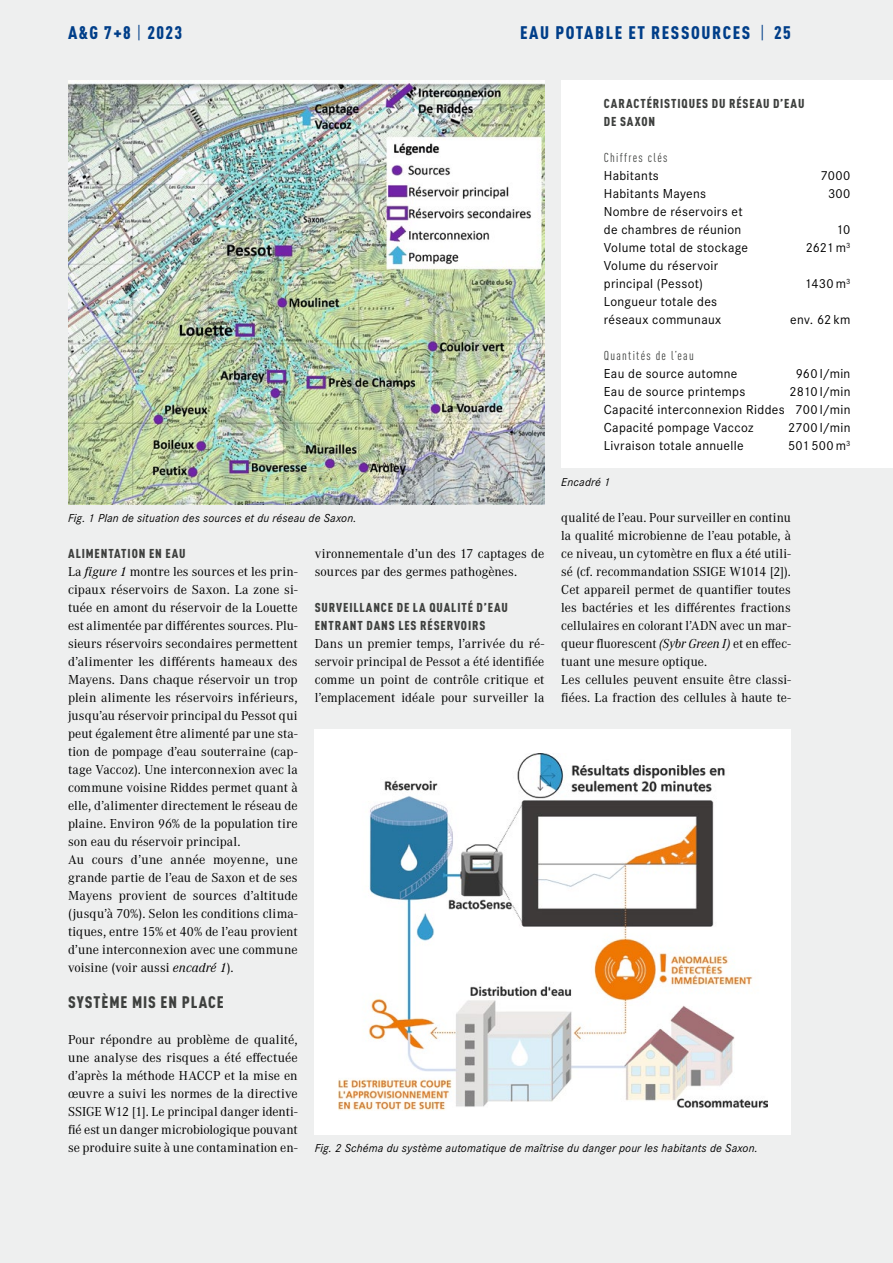
<style>
.page{position:relative;width:893px;height:1263px;background:#eeefef}
.page>*{position:absolute;margin:0;border:0;box-sizing:border-box;transform-origin:0 0}
.Rubriktitel_F_x01{font:900 condensed 18px "DINOT";letter-spacing:.09em;color:#003e89}
.Ausgabe_x01{font:900 condensed 18px "DINOT";color:#003e89}
.Untertitel_1_F_x06{font:900 condensed 16.5px "DINOT";letter-spacing:.055em;color:#3e403e}
.Fliesstext_F_x05{font:13.5px/18px "Corporate A";letter-spacing:.005em;color:#000;text-align:justify}
.Kastentext_F_x09{font:13.5px/18px "Corporate S";letter-spacing:.025em;color:#000}
.Untertitel_2_F_x07{font:900 condensed 12.75px/18px "DINOT";letter-spacing:.07em;color:#3e403e}
.Untertitel_3_F_x08{font:condensed 12.75px "DINOT";letter-spacing:.1em;color:#3e403e}
.Legende_x11{font:italic 12px "Corporate S";letter-spacing:.015em;color:#000}
.s1{font-weight:400}
.s2{font-style:italic}
</style>
<div class="page">
<img style="left:68px;top:81px;width:476px;height:423px">
<div style="left:561px;top:81px;width:332px;height:387px;background:#fff"></div>
<div style="left:315px;top:729px;width:476px;height:405px;background:#fff"></div>
<img style="left:338px;top:753px;width:429px;height:357px">
<p class="Ausgabe_x01" style="left:68px;top:22px;width:116px">A&amp;G 7+8 <span class="s1">|</span> 2023</p>
<p class="Rubriktitel_F_x01" style="left:520px;top:22px;width:272px">EAU POTABLE ET RESSOURCES <span class="s1">|</span> 25</p>
<p class="Untertitel_2_F_x07" style="left:604px;top:94px;width:202px">CARACTÉRISTIQUES DU RÉSEAU D’EAU<br>DE SAXON</p>
<p class="Untertitel_3_F_x08" style="left:604px;top:150px;width:65px">Chiffres clés</p>
<p class="Kastentext_F_x09" style="left:604px;top:166px;width:57px">Habitants</p>
<p class="Kastentext_F_x09" style="left:821px;top:166px;width:31px">7000</p>
<p class="Kastentext_F_x09" style="left:604px;top:184px;width:104px">Habitants Mayens</p>
<p class="Kastentext_F_x09" style="left:828px;top:184px;width:24px">300</p>
<p class="Kastentext_F_x09" style="left:604px;top:202px;width:140px">Nombre de réservoirs et de chambres de réunion</p>
<p class="Kastentext_F_x09" style="left:836px;top:220px;width:16px">10</p>
<p class="Kastentext_F_x09" style="left:604px;top:238px;width:146px">Volume total de stockage</p>
<p class="Kastentext_F_x09" style="left:806px;top:238px;width:46px">2621 m<sup>3</sup></p>
<p class="Kastentext_F_x09" style="left:604px;top:256px;width:116px">Volume du réservoir principal (Pessot)</p>
<p class="Kastentext_F_x09" style="left:804px;top:274px;width:47px">1430 m<sup>3</sup></p>
<p class="Kastentext_F_x09" style="left:604px;top:292px;width:119px">Longueur totale des réseaux communaux</p>
<p class="Kastentext_F_x09" style="left:790px;top:310px;width:62px">env. 62 km</p>
<p class="Untertitel_3_F_x08" style="left:604px;top:348px;width:91px">Quantités de l’eau</p>
<p class="Kastentext_F_x09" style="left:604px;top:364px;width:135px">Eau de source automne</p>
<p class="Kastentext_F_x09" style="left:796px;top:364px;width:56px">960 l/min</p>
<p class="Kastentext_F_x09" style="left:604px;top:382px;width:143px">Eau de source printemps</p>
<p class="Kastentext_F_x09" style="left:790px;top:382px;width:62px">2810 l/min</p>
<p class="Kastentext_F_x09" style="left:604px;top:400px;width:248px">Capacité interconnexion Riddes 700 l/min</p>
<p class="Kastentext_F_x09" style="left:604px;top:418px;width:151px">Capacité pompage Vaccoz</p>
<p class="Kastentext_F_x09" style="left:788px;top:418px;width:64px">2700 l/min</p>
<p class="Kastentext_F_x09" style="left:604px;top:436px;width:141px">Livraison totale annuelle</p>
<p class="Kastentext_F_x09" style="left:788px;top:436px;width:64px">501 500 m<sup>3</sup></p>
<p class="Legende_x11" style="left:561px;top:473px;width:51px">Encadré 1</p>
<p class="Fliesstext_F_x05" style="left:561px;top:508px;width:231px">qualité de l’eau. Pour surveiller en continu la qualité microbienne de l’eau potable, à ce niveau, un cytomètre en flux a été utili&shy;sé (cf. recommandation SSIGE W1014 [2]).<br>Cet appareil permet de quantifier toutes les bactéries et les différentes fractions cellulaires en colorant l’ADN avec un mar&shy;queur fluorescent <span class="s2">(Sybr Green I)</span> et en effec&shy;tuant une mesure optique.</p>
<p class="Fliesstext_F_x05" style="left:561px;top:670px;width:231px">Les cellules peuvent ensuite être classi&shy;fiées. La fraction des cellules à haute te-</p>
<p class="Legende_x11" style="left:68px;top:509px;width:290px">Fig. 1 Plan de situation des sources et du réseau de Saxon.</p>
<p class="Fliesstext_F_x05" style="left:315px;top:544px;width:231px">vironnementale d’un des 17 captages de sources par des germes pathogènes.</p>
<p class="Untertitel_2_F_x07" style="left:315px;top:598px;width:195px">SURVEILLANCE DE LA QUALITÉ D’EAU<br>ENTRANT DANS LES RÉSERVOIRS</p>
<p class="Fliesstext_F_x05" style="left:315px;top:634px;width:231px">Dans un premier temps, l’arrivée du ré&shy;servoir principal de Pessot a été identifiée comme un point de contrôle critique et l’emplacement idéale pour surveiller la</p>
<p class="Untertitel_2_F_x07" style="left:68px;top:544px;width:119px">ALIMENTATION EN EAU</p>
<p class="Fliesstext_F_x05" style="left:68px;top:562px;width:231px">La <span class="s2">figure 1</span> montre les sources et les prin&shy;cipaux réservoirs de Saxon. La zone si&shy;tuée en amont du réservoir de la Louette est alimentée par différentes sources. Plu&shy;sieurs réservoirs secondaires permettent d’alimenter les différents hameaux des Mayens. Dans chaque réservoir un trop plein alimente les réservoirs inférieurs, jusqu’au réservoir principal du Pessot qui peut également être alimenté par une sta&shy;tion de pompage d’eau souterraine (cap&shy;tage Vaccoz). Une interconnexion avec la commune voisine Riddes permet quant à elle, d’alimenter directement le réseau de plaine. Environ 96% de la population tire son eau du réservoir principal.</p>
<p class="Fliesstext_F_x05" style="left:68px;top:850px;width:231px">Au cours d’une année moyenne, une grande partie de l’eau de Saxon et de ses Mayens provient de sources d’altitude (jusqu’à 70%). Selon les conditions clima&shy;tiques, entre 15% et 40% de l’eau provient d’une interconnexion avec une commune voisine (voir aussi <span class="s2">encadré 1</span>).</p>
<p class="Untertitel_1_F_x06" style="left:68px;top:992px;width:157px">SYSTÈME MIS EN PLACE</p>
<p class="Fliesstext_F_x05" style="left:68px;top:1030px;width:231px">Pour répondre au problème de qualité, une analyse des risques a été effectuée d’après la méthode HACCP et la mise en œuvre a suivi les normes de la directive SSIGE W12 [1]. Le principal danger identi&shy;fié est un danger microbiologique pouvant se produire suite à une contamination en-</p>
<p class="Legende_x11" style="left:315px;top:1139px;width:445px">Fig. 2 Schéma du système automatique de maîtrise du danger pour les habitants de Saxon.</p>
</div>
